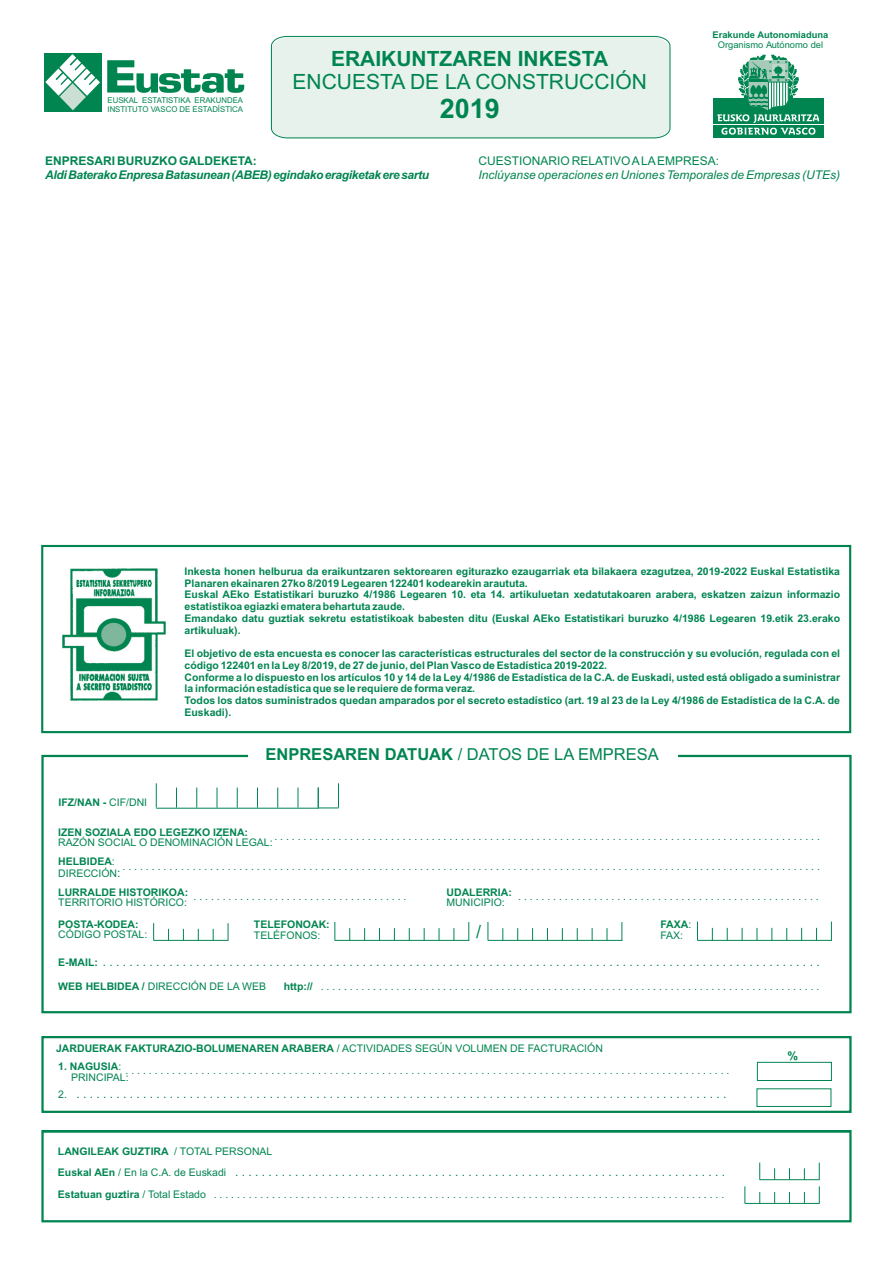
<style>
.page{position:relative;width:893px;height:1263px;background:#fff}
.page>*{position:absolute;margin:0;border:0;box-sizing:border-box;transform-origin:0 0}
.t1{font:700 27px "Arial";color:#008551}
.t2{font:21px "Arial";color:#008551}
.t3{font:700 21px "Arial";color:#008551}
.t4{font:18px "Arial";color:#008551}
.t5{font:16.5px "Arial";color:#008551}
.t6{font:12px "Arial";color:#008551}
.t7{font:italic 700 12px "Arial";letter-spacing:-.03em;color:#008551}
.t8{font:italic 12px "Arial";color:#008551}
.t9{font:700 12px "Arial";color:#008551}
.t10{font:700 10.5px/11.7px "Arial";color:#008551}
.t11{font:10.5px/23px "Arial";color:#008551}
.t12{font:700 9.15px "Arial";color:#008551}
.t13{font:9.15px "Arial";color:#008551}
.t14{font:7.95px/8.9px "Arial";color:#008551}
.s1{font-weight:400}
.s2{font-weight:700}
.s3{font-size:12px}
.s4{font-weight:700;font-size:10.5px}
.s5{font-size:10.5px}
</style>
<div class="page">
<svg style="left:744px;top:1186px;width:1px;height:17px"></svg>
<svg style="left:819px;top:1186px;width:1px;height:17px"></svg>
<hr style="left:745px;top:1203px;width:75px;height:1px;background:#008551">
<svg style="left:759px;top:1162px;width:1px;height:18px"></svg>
<svg style="left:819px;top:1162px;width:1px;height:17px"></svg>
<hr style="left:760px;top:1179px;width:60px;height:1px;background:#008551">
<div style="left:41px;top:755px;width:811px;height:258px;border:2px solid #008551"></div>
<div style="left:248px;top:741px;width:430px;height:24px;background:#fff"></div>
<div style="left:41px;top:545px;width:810px;height:188px;border:2px solid #008551"></div>
<svg style="left:153px;top:923px;width:1px;height:17px"></svg>
<svg style="left:228px;top:923px;width:1px;height:17px"></svg>
<hr style="left:154px;top:940px;width:74px;height:1px;background:#008551">
<svg style="left:334px;top:922px;width:1px;height:18px"></svg>
<svg style="left:468px;top:922px;width:1px;height:18px"></svg>
<svg style="left:349px;top:928px;width:1px;height:12px"></svg>
<svg style="left:439px;top:928px;width:1px;height:12px"></svg>
<svg style="left:454px;top:928px;width:1px;height:12px"></svg>
<svg style="left:364px;top:928px;width:1px;height:12px"></svg>
<svg style="left:424px;top:928px;width:1px;height:12px"></svg>
<svg style="left:379px;top:928px;width:1px;height:12px"></svg>
<svg style="left:409px;top:928px;width:1px;height:12px"></svg>
<svg style="left:394px;top:928px;width:1px;height:12px"></svg>
<hr style="left:335px;top:940px;width:134px;height:1px;background:#008551">
<svg style="left:697px;top:922px;width:1px;height:18px"></svg>
<svg style="left:831px;top:922px;width:1px;height:18px"></svg>
<svg style="left:712px;top:928px;width:1px;height:12px"></svg>
<svg style="left:801px;top:928px;width:1px;height:12px"></svg>
<svg style="left:816px;top:928px;width:1px;height:12px"></svg>
<svg style="left:727px;top:928px;width:1px;height:12px"></svg>
<svg style="left:786px;top:928px;width:1px;height:12px"></svg>
<svg style="left:742px;top:928px;width:1px;height:12px"></svg>
<svg style="left:771px;top:928px;width:1px;height:12px"></svg>
<svg style="left:757px;top:928px;width:1px;height:12px"></svg>
<hr style="left:697px;top:940px;width:135px;height:1px;background:#008551">
<svg style="left:488px;top:922px;width:1px;height:18px"></svg>
<svg style="left:621px;top:922px;width:1px;height:18px"></svg>
<svg style="left:502px;top:928px;width:1px;height:12px"></svg>
<svg style="left:592px;top:928px;width:1px;height:12px"></svg>
<svg style="left:607px;top:928px;width:1px;height:12px"></svg>
<svg style="left:517px;top:928px;width:1px;height:12px"></svg>
<svg style="left:577px;top:928px;width:1px;height:12px"></svg>
<svg style="left:532px;top:928px;width:1px;height:12px"></svg>
<svg style="left:562px;top:928px;width:1px;height:12px"></svg>
<svg style="left:547px;top:928px;width:1px;height:12px"></svg>
<hr style="left:488px;top:940px;width:134px;height:1px;background:#008551">
<svg style="left:156px;top:783px;width:1px;height:25px"></svg>
<svg style="left:176px;top:787px;width:1px;height:21px"></svg>
<svg style="left:298px;top:787px;width:1px;height:21px"></svg>
<svg style="left:196px;top:787px;width:1px;height:21px"></svg>
<svg style="left:277px;top:787px;width:1px;height:21px"></svg>
<svg style="left:217px;top:787px;width:1px;height:21px"></svg>
<svg style="left:257px;top:787px;width:1px;height:21px"></svg>
<svg style="left:237px;top:787px;width:1px;height:21px"></svg>
<hr style="left:156px;top:808px;width:163px;height:1px;background:#008551">
<svg style="left:318px;top:783px;width:21px;height:25px"></svg>
<div style="left:757px;top:1062px;width:74px;height:19px;border:1px solid #008551"></div>
<div style="left:41px;top:1036px;width:811px;height:77px;border:2px solid #008551"></div>
<div style="left:41px;top:1130px;width:811px;height:92px;border:2px solid #008551"></div>
<svg style="left:107px;top:60px;width:137px;height:33px"></svg>
<div style="left:44px;top:53px;width:57px;height:59px;background:#008551"></div>
<svg style="left:45px;top:54px;width:55px;height:56px"></svg>
<img style="left:62px;top:568px;width:104px;height:133px">
<div style="left:270px;top:36px;width:401px;height:103px;background:#e7f2ec"></div>
<div style="left:713px;top:99px;width:111px;height:39px;background:#008551"></div>
<hr style="left:713px;top:124px;width:111px;height:1px;background:#fff">
<svg style="left:717px;top:54px;width:102px;height:81px"></svg>
<p class="t14" style="left:108px;top:96px;width:137px">EUSKAL ESTATISTIKA ERAKUNDEA<br>INSTITUTO VASCO DE ESTADÍSTICA</p>
<h2 class="t3" style="left:331px;top:51px;width:279px">ERAIKUNTZAREN INKESTA</h2>
<h2 class="t2" style="left:293px;top:74px;width:356px">ENCUESTA DE LA CONSTRUCCIÓN</h2>
<h1 class="t1" style="left:440px;top:99px;width:62px">2019</h1>
<p class="t12" style="left:712px;top:31px;width:117px">Erakunde Autonomiaduna</p>
<p class="t13" style="left:718px;top:41px;width:107px">Organismo Autónomo del</p>
<p class="t9" style="left:45px;top:157px;width:213px">ENPRESARI BURUZKO GALDEKETA:</p>
<p class="t7" style="left:45px;top:170px;width:386px">AldiBaterakoEnpresaBatasunean(ABEB)egindakoeragiketakeresartu</p>
<p class="t6" style="left:478px;top:157px;width:242px">CUESTIONARIO RELATIVO ALAEMPRESA:</p>
<p class="t8" style="left:478px;top:170px;width:363px">Inclúyanse operaciones en Uniones Temporales de Empresas (UTEs)</p>
<p class="t10" style="left:185px;top:566px;width:657px">Inkesta honen helburua da eraikuntzaren sektorearen egiturazko ezaugarriak eta bilakaera ezagutzea, 2019-2022 Euskal Estatistika Planaren ekainaren 27ko 8/2019 Legearen 122401 kodearekin araututa.<br>Euskal AEko Estatistikari buruzko 4/1986 Legearen 10. eta 14. artikuluetan xedatutakoaren arabera, eskatzen zaizun informazio estatistikoa egiazki ematera behartuta zaude.<br>Emandako datu guztiak sekretu estatistikoak babesten ditu (Euskal AEko Estatistikari buruzko 4/1986 Legearen 19.etik 23.erako artikuluak).</p>
<p class="t10" style="left:185px;top:648px;width:657px">El objetivo de esta encuesta es conocer las características estructurales del sector de la construcción y su evolución, regulada con el código 122401 en la Ley 8/2019, de 27 de junio, del Plan Vasco de Estadística 2019-2022.<br>Conforme a lo dispuesto en los artículos 10 y 14 de la Ley 4/1986 de Estadística de la C.A. de Euskadi, usted está obligado a suministrar la información estadística que se le requiere de forma veraz.<br>Todos los datos suministrados quedan amparados por el secreto estadístico (art. 19 al 23 de la Ley 4/1986 de Estadística de la C.A. de Euskadi).</p>
<p class="t10" style="left:59px;top:797px;width:90px">IFZ/NAN - <span class="s1">CIF/DNI</span></p>
<h3 class="t5" style="left:265px;top:748px;width:395px"><span class="s2">ENPRESAREN DATUAK</span> / DATOS DE LA EMPRESA</h3>
<p class="t10" style="left:58px;top:827px;width:191px">IZEN SOZIALA EDO LEGEZKO IZENA:</p>
<p class="t11" style="left:58px;top:832px;width:216px">RAZÓN SOCIAL O DENOMINACIÓN LEGAL:</p>
<p class="t11" style="left:274px;top:826px;width:547px">..............................................................................................</p>
<p class="t11" style="left:58px;top:855px;width:763px"><sup>HELBIDEA</sup>: ........................................................................................................................</p>
<p class="t11" style="left:58px;top:863px;width:350px">DIRECCIÓN<span class="s3">:<br></span><sup>LURRALDE</sup> <sup>HISTORIKOA:</sup> .....................................</p>
<p class="t11" style="left:58px;top:892px;width:130px">TERRITORIO HISTÓRICO:</p>
<p class="t11" style="left:447px;top:886px;width:374px"><sup>UDALERRIA:</sup> ....................................................</p>
<p class="t11" style="left:447px;top:892px;width:60px">MUNICIPIO:</p>
<p class="t10" style="left:58px;top:919px;width:82px">POSTA-KODEA:</p>
<p class="t11" style="left:58px;top:924px;width:91px">CÓDIGO POSTAL:</p>
<p class="t10" style="left:254px;top:920px;width:77px">TELEFONOAK:</p>
<p class="t11" style="left:254px;top:924px;width:68px">TELÉFONOS:</p>
<p class="t10" style="left:660px;top:920px;width:32px">FAXA<span class="s1">:</span></p>
<h3 class="t4" style="left:476px;top:924px;width:7px">/</h3>
<p class="t11" style="left:660px;top:924px;width:24px">FAX:</p>
<p class="t6" style="left:58px;top:957px;width:763px"><span class="s4">E-MAIL:</span> ............................................................................................................</p>
<p class="t11" style="left:58px;top:976px;width:209px"><span class="s2">WEB HELBIDEA /</span> DIRECCIÓN DE LA WEB</p>
<p class="t11" style="left:284px;top:976px;width:537px"><span class="s2">http://</span> ......................................................................................</p>
<p class="t10" style="left:56px;top:1043px;width:548px">JARDUERAK FAKTURAZIO-BOLUMENAREN ARABERA <span class="s1">/ ACTIVIDADES SEGÚN VOLUMEN DE FACTURACIÓN</span></p>
<p class="t6" style="left:58px;top:1089px;width:670px"><span class="s5">2.</span> ..................................................................................................</p>
<p class="t11" style="left:58px;top:1060px;width:673px"><sup>1.</sup> <sup>NAGUSIA</sup>: ........................................................................................................</p>
<p class="t11" style="left:71px;top:1066px;width:59px">PRINCIPAL:</p>
<p class="t10" style="left:58px;top:1146px;width:216px">LANGILEAK GUZTIRA <span class="s1">/ TOTAL PERSONAL</span></p>
<p class="t6" style="left:58px;top:1167px;width:669px"><span class="s4">Euskal AEn</span> <span class="s5">/ En la C.A. de Euskadi</span> ..........................................................................</p>
<p class="t11" style="left:58px;top:1184px;width:668px"><span class="s2">Estatuan guztira</span> / Total Estado . . . . . . . . . . . . . . . . . . . . . . . . . . . . . . . . . . . . . . . . . . . . . . . . . . . . . . . . . . . . . . . . . . . . . . . . . . . . . . . . . . . . . . . .</p>
<p class="t9" style="left:787px;top:1051px;width:12px">%</p>
</div>
